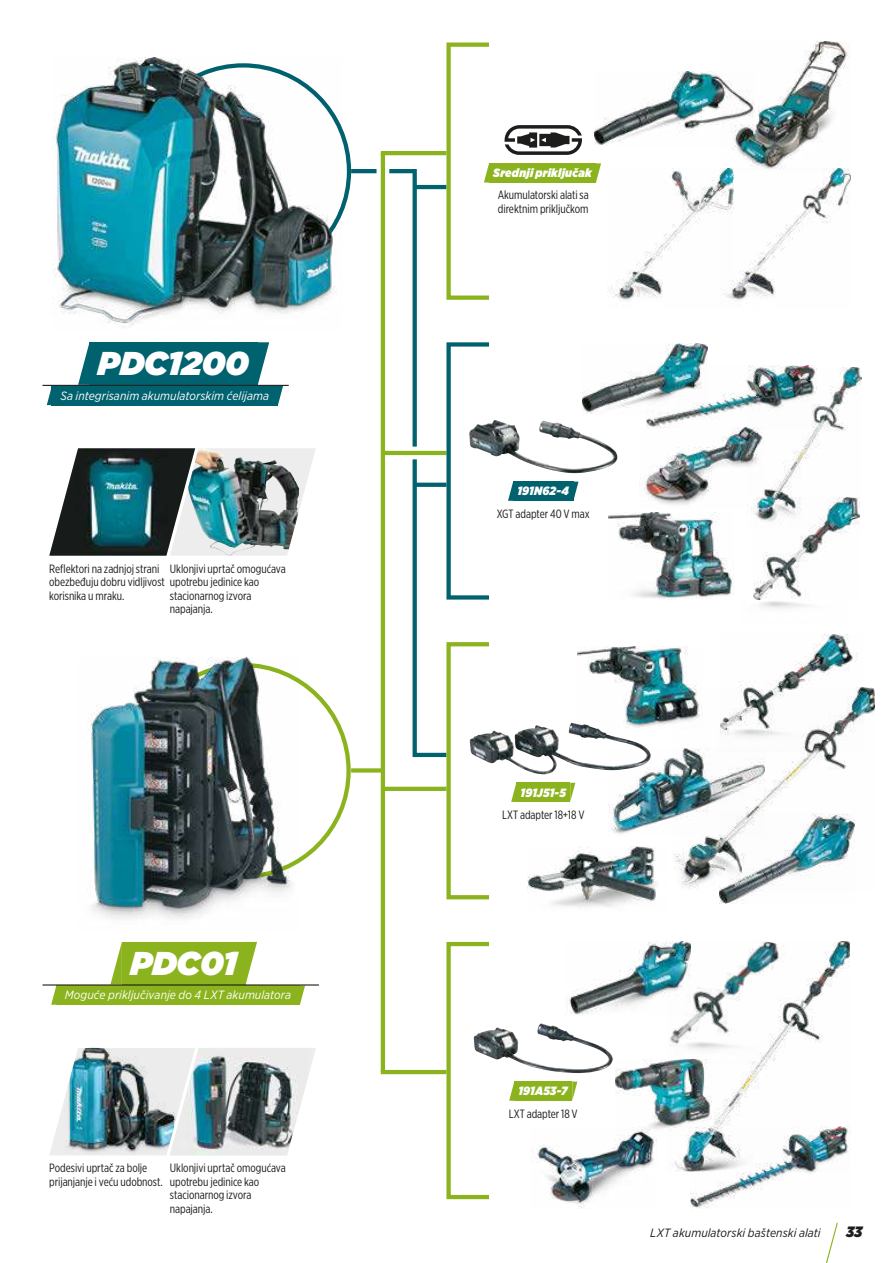
<style>
.page{position:relative;width:893px;height:1263px;background:#fff}
.page>*{position:absolute;margin:0;border:0;box-sizing:border-box;transform-origin:0 0}
.t1{font:italic 900 33px "Gotham";letter-spacing:-.01em;color:#fff}
.t2{font:italic 900 15px "Gotham Narrow";color:#1d1d1b}
.t3{font:12px/13.5px "Gotham X Narrow";letter-spacing:-.005em;color:#1d1d1b}
.t4{font:italic 12px "Gotham Narrow";letter-spacing:.005em;color:#fff}
.t5{font:italic 900 12px "Gotham Narrow";letter-spacing:.02em;color:#fff}
.t6{font:italic 12px "Gotham Narrow";letter-spacing:.005em;color:#1d1d1b}
</style>
<div class="page">
<hr style="left:351px;top:169px;width:25px;height:4px;background:#00616f">
<hr style="left:389px;top:169px;width:26px;height:4px;background:#00616f">
<div style="left:351px;top:768px;width:33px;height:5px;background:#8ab31d"></div>
<svg style="left:380px;top:782px;width:66px;height:13px"></svg>
<hr style="left:383px;top:787px;width:63px;height:4px;background:#8ab31d">
<svg style="left:380px;top:446px;width:66px;height:14px"></svg>
<hr style="left:383px;top:451px;width:63px;height:4px;background:#8ab31d">
<hr style="left:381px;top:151px;width:65px;height:4px;background:#8ab31d">
<svg style="left:412px;top:180px;width:34px;height:14px"></svg>
<hr style="left:415px;top:185px;width:31px;height:4px;background:#00616f">
<svg style="left:412px;top:748px;width:34px;height:10px"></svg>
<hr style="left:415px;top:753px;width:31px;height:4px;background:#00616f">
<svg style="left:412px;top:478px;width:34px;height:13px"></svg>
<svg style="left:417px;top:483px;width:29px;height:4px"></svg>
<svg style="left:380px;top:1065px;width:66px;height:10px"></svg>
<hr style="left:381px;top:1070px;width:65px;height:4px;background:#8ab31d">
<hr style="left:381px;top:153px;width:4px;height:919px;background:#8ab31d">
<svg style="left:413px;top:169px;width:4px;height:278px"></svg>
<svg style="left:413px;top:459px;width:4px;height:298px"></svg>
<div style="left:446px;top:43px;width:45px;height:257px;border:4px solid #8ab31d"></div>
<div style="left:446px;top:342px;width:45px;height:258px;border:4px solid #00616f"></div>
<div style="left:446px;top:642px;width:45px;height:257px;border:4px solid #8ab31d"></div>
<div style="left:446px;top:942px;width:45px;height:257px;border:4px solid #8ab31d"></div>
<img style="left:721px;top:41px;width:129px;height:128px">
<img style="left:91px;top:658px;width:208px;height:261px">
<img style="left:53px;top:58px;width:288px;height:270px">
<img style="left:609px;top:169px;width:111px;height:131px">
<img style="left:595px;top:72px;width:160px;height:75px">
<img style="left:720px;top:169px;width:130px;height:131px">
<img style="left:647px;top:365px;width:166px;height:63px">
<img style="left:747px;top:368px;width:114px;height:150px">
<img style="left:754px;top:497px;width:105px;height:102px">
<img style="left:583px;top:344px;width:125px;height:71px">
<img style="left:639px;top:428px;width:125px;height:80px">
<img style="left:531px;top:1136px;width:124px;height:72px">
<img style="left:615px;top:1059px;width:53px;height:77px">
<img style="left:608px;top:512px;width:125px;height:87px">
<img style="left:577px;top:646px;width:120px;height:84px">
<img style="left:527px;top:847px;width:129px;height:60px">
<img style="left:608px;top:749px;width:65px;height:85px">
<img style="left:740px;top:634px;width:118px;height:53px">
<img style="left:658px;top:941px;width:109px;height:136px">
<img style="left:719px;top:891px;width:35px;height:12px">
<img style="left:673px;top:687px;width:202px;height:204px">
<img style="left:690px;top:1171px;width:126px;height:37px">
<img style="left:668px;top:942px;width:182px;height:229px">
<img style="left:566px;top:942px;width:124px;height:73px">
<div style="left:52px;top:386px;width:226px;height:19px;background:#00616f"></div>
<svg style="left:47px;top:386px;width:5px;height:19px"></svg>
<svg style="left:278px;top:386px;width:5px;height:19px"></svg>
<div style="left:89px;top:342px;width:169px;height:43px;background:#00616f"></div>
<svg style="left:78px;top:344px;width:11px;height:41px"></svg>
<svg style="left:258px;top:342px;width:11px;height:43px"></svg>
<div style="left:56px;top:985px;width:244px;height:20px;background:#8ab31d"></div>
<svg style="left:51px;top:985px;width:5px;height:20px"></svg>
<svg style="left:300px;top:985px;width:5px;height:19px"></svg>
<div style="left:122px;top:942px;width:124px;height:42px;background:#8ab31d"></div>
<svg style="left:110px;top:942px;width:12px;height:42px"></svg>
<svg style="left:246px;top:942px;width:11px;height:41px"></svg>
<hr style="left:43px;top:984px;width:276px;height:1px;background:#1d1d1b">
<img style="left:469px;top:420px;width:148px;height:53px">
<div style="left:513px;top:482px;width:60px;height:19px;background:#00616f"></div>
<svg style="left:508px;top:482px;width:5px;height:19px"></svg>
<svg style="left:573px;top:482px;width:5px;height:19px"></svg>
<svg style="left:505px;top:125px;width:77px;height:30px"></svg>
<div style="left:489px;top:163px;width:107px;height:20px;background:#8ab31d"></div>
<svg style="left:484px;top:163px;width:5px;height:20px"></svg>
<svg style="left:596px;top:163px;width:5px;height:19px"></svg>
<img style="left:569px;top:723px;width:29px;height:16px">
<div style="left:516px;top:783px;width:54px;height:19px;background:#8ab31d"></div>
<svg style="left:511px;top:784px;width:5px;height:18px"></svg>
<svg style="left:570px;top:783px;width:5px;height:19px"></svg>
<img style="left:474px;top:1023px;width:139px;height:50px">
<div style="left:514px;top:1081px;width:58px;height:20px;background:#8ab31d"></div>
<svg style="left:509px;top:1083px;width:5px;height:18px"></svg>
<svg style="left:572px;top:1081px;width:5px;height:20px"></svg>
<svg style="left:49px;top:448px;width:267px;height:108px"></svg>
<img style="left:188px;top:448px;width:111px;height:108px">
<img style="left:50px;top:1048px;width:120px;height:107px">
<img style="left:170px;top:1048px;width:146px;height:107px">
<hr style="left:43px;top:385px;width:246px;height:1px;background:#1d1d1b">
<svg style="left:826px;top:1222px;width:12px;height:41px"></svg>
<h1 class="t1" style="left:98px;top:340px;width:153px">PDC1200</h1>
<p class="t4" style="left:60px;top:388px;width:210px">Sa integrisanim akumulatorskim ćelijama</p>
<p class="t3" style="left:49px;top:561px;width:212px">Reflektori na zadnjoj strani<br>obezbeđuju dobru vidljivost upotrebu jedinice kao korisnika u mraku.</p>
<p class="t3" style="left:170px;top:561px;width:118px">Uklonjivi uprtač omogućava</p>
<p class="t3" style="left:170px;top:588px;width:83px">stacionarnog izvora napajanja.</p>
<h1 class="t1" style="left:130px;top:939px;width:108px">PDC01</h1>
<p class="t4" style="left:65px;top:988px;width:228px">Moguće priključivanje do 4 LXT akumulatora</p>
<p class="t3" style="left:170px;top:1161px;width:118px">Uklonjivi uprtač omogućava upotrebu jedinice kao stacionarnog izvora napajanja.</p>
<p class="t3" style="left:49px;top:1161px;width:115px">Podesivi uprtač za bolje prijanjanje i veću udobnost.</p>
<p class="t5" style="left:493px;top:165px;width:100px">Srednji priključak</p>
<p class="t3" style="left:498px;top:188px;width:93px">Akumulatorski alati sa direktnim priključkom</p>
<p class="t5" style="left:517px;top:483px;width:53px">191N62-4</p>
<p class="t3" style="left:497px;top:506px;width:95px">XGT adapter 40 V max</p>
<p class="t5" style="left:521px;top:784px;width:47px">191J51-5</p>
<p class="t3" style="left:502px;top:808px;width:84px">LXT adapter 18+18 V</p>
<p class="t5" style="left:518px;top:1083px;width:50px">191A53-7</p>
<p class="t3" style="left:509px;top:1106px;width:71px">LXT adapter 18 V</p>
<p class="t6" style="left:650px;top:1225px;width:172px">LXT akumulatorski baštenski alati</p>
<p class="t2" style="left:846px;top:1221px;width:18px">33</p>
</div>
